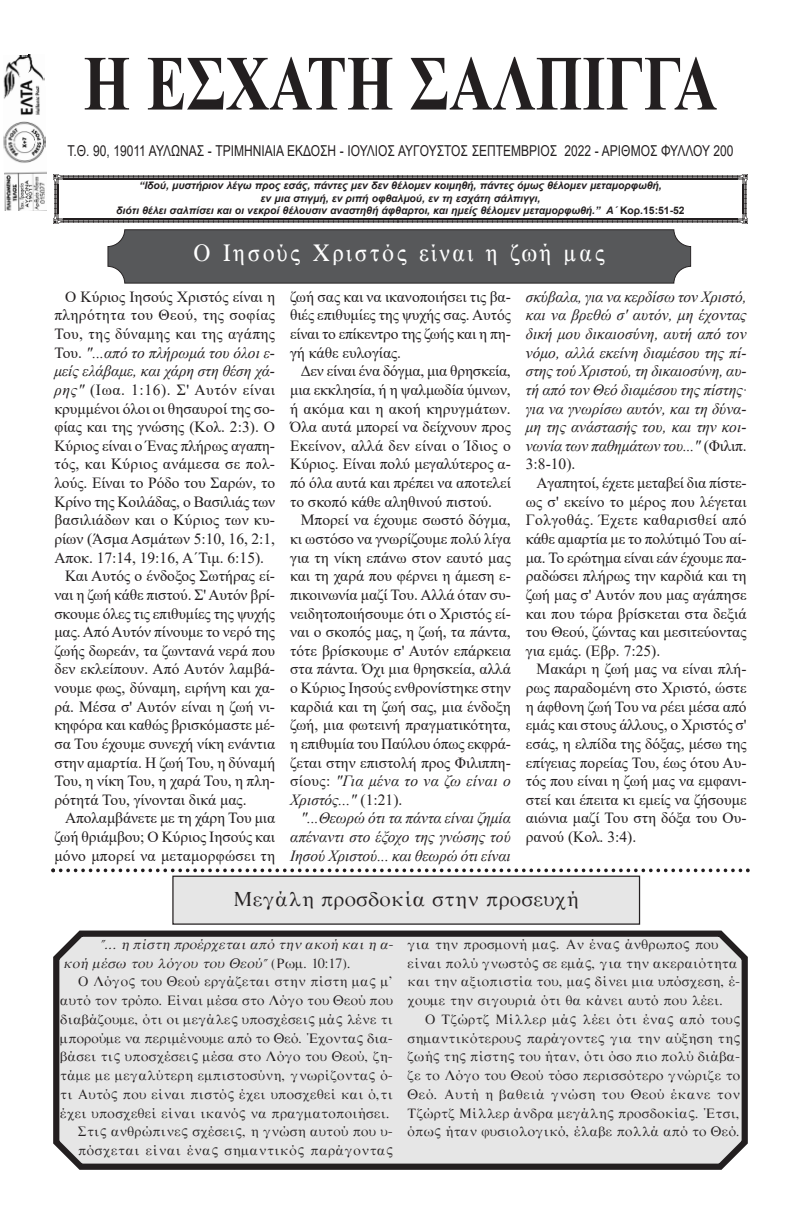
<style>
.page{position:relative;width:801px;height:1223px;background:#fff}
.page>*{position:absolute;margin:0;border:0;box-sizing:border-box;transform-origin:0 0}
.t1{font:700 78px "Times New Roman";color:#231f20;scale:.77 1}
.t2{font:24px "PA Serif";letter-spacing:.11em;color:#fff;scale:.83 1}
.t3{font:22.5px "PA Mouse";letter-spacing:.045em;color:#231f20}
.t4{font:15.5px/18.6px "Times New Roman";color:#231f20;text-align:justify}
.t5{font:italic 15.5px/18.6px "Times New Roman";color:#231f20;text-align:justify}
.t6{font:15.5px "Times New Roman";letter-spacing:.025em;color:#231f20}
.t7{font:15.5px "Times New Roman";letter-spacing:.04em;color:#231f20}
.t8{font:15.5px "Times New Roman";letter-spacing:.02em;color:#231f20}
.t9{font:15px/18.8px "PA Mouse";letter-spacing:.045em;color:#231f20;text-align:right}
.t10{font:15px "Arial";color:#231f20;scale:.8 1}
.t11{font:italic 15px/18.8px "PA Mouse";letter-spacing:.04em;color:#231f20}
.t12{font:italic 700 10.38px/12.5px "Arial";color:#231f20;text-align:center}
.s1{font-style:normal}
.s2{font-style:italic}
</style>
<div class="page">
<svg style="left:107px;top:229px;width:584px;height:54px;background:#5b5b5d"></svg>
<svg style="left:53px;top:174px;width:695px;height:49px"></svg>
<svg style="left:53px;top:930px;width:695px;height:239px;background:#dad9d9"></svg>
<div style="left:174px;top:876px;width:465px;height:47px;background:#e6e6e6"></div>
<div style="left:172px;top:875px;width:468px;height:49px;border:1px solid #231f20"></div>
<svg style="left:51px;top:868px;width:699px;height:4px"></svg>
<img style="left:3px;top:54px;width:44px;height:157px">
<h1 class="t1" style="left:83px;top:40px;width:825px">Η ΕΣΧΑΤΗ ΣΑΛΠΙΓΓΑ</h1>
<p class="t10" style="left:67px;top:142px;width:834px">Τ.Θ. 90, 19011 ΑΥΛΩΝΑΣ - ΤΡΙΜΗΝΙΑΙΑ ΕΚΔΟΣΗ - ΙΟΥΛΙΟΣ ΑΥΓΟΥΣΤΟΣ ΣΕΠΤΕΜΒΡΙΟΣ 2022 - ΑΡΙΘΜΟΣ ΦΥΛΛΟΥ 200</p>
<p class="t12" style="left:116px;top:179px;width:570px">“Ιδού, μυστήριον λέγω προς εσάς, πάντες μεν δεν θέλομεν κοιμηθή, πάντες όμως θέλομεν μεταμορφωθή,<br>εν μια στιγμή, εν ριπή οφθαλμού, εν τη εσχάτη σάλπιγγι,<br>διότι θέλει σαλπίσει και οι νεκροί θέλουσιν αναστηθή άφθαρτοι, και ημείς θέλομεν μεταμορφωθή.” Α΄ <span class="s1">Κορ.15:51-52</span></p>
<h2 class="t2" style="left:193px;top:239px;width:497px">O Ιησούς Χριστός είναι η ζωή μας</h2>
<p class="t4" style="left:65px;top:287px;width:212px">Ο Κύριος Ιησούς Χριστός είναι η</p>
<p class="t6" style="left:54px;top:306px;width:222px">πληρότητα του Θεού, της σοφίας</p>
<p class="t6" style="left:54px;top:325px;width:222px">Του, της δύναμης και της αγάπης</p>
<p class="t5" style="left:54px;top:343px;width:222px"><span class="s1">Του.</span> "...από το πλήρωμά του όλοι ε-</p>
<p class="t5" style="left:54px;top:362px;width:222px">μείς ελάβαμε, και χάρη στη θέση χά-</p>
<p class="t7" style="left:54px;top:381px;width:222px"><span class="s2">ρης"</span> (Ιωα. 1:16). Σ' Αυτόν είναι</p>
<p class="t4" style="left:54px;top:399px;width:222px">κρυμμένοι όλοι οι θησαυροί της σο-</p>
<p class="t4" style="left:54px;top:417px;width:222px">φίας και της γνώσης (Κολ. 2:3). O</p>
<p class="t4" style="left:54px;top:436px;width:222px">Κύριος είναι ο Ένας πλήρως αγαπη-</p>
<p class="t6" style="left:54px;top:455px;width:222px">τός, και Κύριος ανάμεσα σε πολ-</p>
<p class="t4" style="left:54px;top:473px;width:222px">λούς. Είναι το Ρόδο του Σαρών, το</p>
<p class="t4" style="left:54px;top:492px;width:222px">Κρίνο της Κοιλάδας, ο Βασιλιάς των</p>
<p class="t4" style="left:54px;top:511px;width:222px">βασιλιάδων και ο Κύριος των κυ-</p>
<p class="t4" style="left:54px;top:529px;width:222px">ρίων (Άσμα Ασμάτων 5:10, 16, 2:1,</p>
<p class="t4" style="left:54px;top:548px;width:211px">Αποκ. 17:14, 19:16, Α΄Τιμ. 6:15).</p>
<p class="t4" style="left:65px;top:566px;width:212px">Και Αυτός ο ένδοξος Σωτήρας εί-</p>
<p class="t4" style="left:54px;top:585px;width:222px">ναι η ζωή κάθε πιστού. Σ'Αυτόν βρί-</p>
<p class="t4" style="left:54px;top:604px;width:222px">σκουμε όλες τις επιθυμίες της ψυχής</p>
<p class="t4" style="left:54px;top:622px;width:222px">μας.ΑπόΑυτόν πίνουμε το νερό της</p>
<p class="t4" style="left:54px;top:641px;width:222px">ζωής δωρεάν, τα ζωντανά νερά που</p>
<p class="t4" style="left:54px;top:660px;width:222px">δεν εκλείπουν. Από Αυτόν λαμβά-</p>
<p class="t4" style="left:54px;top:678px;width:222px">νουμε φως, δύναμη, ειρήνη και χα-</p>
<p class="t4" style="left:54px;top:697px;width:222px">ρά. Μέσα σ' Αυτόν είναι η ζωή νι-</p>
<p class="t4" style="left:54px;top:715px;width:222px">κηφόρα και καθώς βρισκόμαστε μέ-</p>
<p class="t4" style="left:54px;top:734px;width:222px">σα Του έχουμε συνεχή νίκη ενάντια</p>
<p class="t4" style="left:54px;top:753px;width:222px">στην αμαρτία. Η ζωή Του, η δύναμή</p>
<p class="t4" style="left:54px;top:771px;width:222px">Του, η νίκη Του, η χαρά Του, η πλη-</p>
<p class="t4" style="left:54px;top:790px;width:194px">ρότητά Του, γίνονται δικά μας.</p>
<p class="t4" style="left:65px;top:809px;width:212px">Απολαμβάνετε με τη χάρη Του μια</p>
<p class="t4" style="left:54px;top:827px;width:222px">ζωή θριάμβου; Ο Κύριος Ιησούς και</p>
<p class="t8" style="left:54px;top:847px;width:222px">μόνο μπορεί να μεταμορφώσει τη</p>
<p class="t5" style="left:526px;top:287px;width:222px">σκύβαλα, για να κερδίσω τον Χριστό, και να βρεθώ σ' αυτόν, μη έχοντας δική μου δικαιοσύνη, αυτή από τον νόμο, αλλά εκείνη διαμέσου της πί&shy;στης τού Χριστού, τη δικαιοσύνη, αυ&shy;τή από τον Θεό διαμέσου της πίστης· για να γνωρίσω αυτόν, και τη δύνα&shy;μη της ανάστασής του, και την κοι&shy;νωνία των παθημάτων του..." <span class="s1">(Φιλιπ.<br>3:8-10).</span></p>
<p class="t4" style="left:526px;top:473px;width:222px;text-indent:11px">Aγαπητοί, έχετε μεταβεί δια πίστε&shy;ως σ' εκείνο το μέρος που λέγεται Γολγοθάς. Έχετε καθαρισθεί από κάθε αμαρτία με το πολύτιμό Του αί&shy;μα. Το ερώτημα είναι εάν έχουμε πα&shy;ραδώσει πλήρως την καρδιά και τη ζωή μας σ' Αυτόν που μας αγάπησε και που τώρα βρίσκεται στα δεξιά του Θεού, ζώντας και μεσιτεύοντας για εμάς. (Εβρ. 7:25).</p>
<p class="t4" style="left:526px;top:660px;width:222px;text-indent:11px">Μακάρι η ζωή μας να είναι πλή&shy;ρως παραδομένη στο Χριστό, ώστε η άφθονη ζωή Του να ρέει μέσα από εμάς και στους άλλους, ο Χριστός σ' εσάς, η ελπίδα της δόξας, μέσω της επίγειας πορείας Του, έως ότου Αυ&shy;τός που είναι η ζωή μας να εμφανι&shy;στεί και έπειτα κι εμείς να ζήσουμε αιώνια μαζί Του στη δόξα του Ου&shy;ρανού (Κολ. 3:4).</p>
<p class="t4" style="left:290px;top:287px;width:222px">ζωή σας και να ικανοποιήσει τις βα&shy;θιές επιθυμίες της ψυχής σας.Αυτός είναι το επίκεντρο της ζωής και η πη&shy;γή κάθε ευλογίας.</p>
<p class="t4" style="left:290px;top:362px;width:222px;text-indent:11px">Δεν είναι ένα δόγμα, μια θρησκεία, μια εκκλησία, ή η ψαλμωδία ύμνων, ή ακόμα και η ακοή κηρυγμάτων.<br>Όλα αυτά μπορεί να δείχνουν προς Εκείνον, αλλά δεν είναι ο Ίδιος ο Κύριος. Είναι πολύ μεγαλύτερος α&shy;πό όλα αυτά και πρέπει να αποτελεί το σκοπό κάθε αληθινού πιστού.</p>
<p class="t4" style="left:290px;top:511px;width:222px;text-indent:11px">Μπορεί να έχουμε σωστό δόγμα, κι ωστόσο να γνωρίζουμε πολύ λίγα για τη νίκη επάνω στον εαυτό μας και τη χαρά που φέρνει η άμεση ε&shy;πικοινωνία μαζί Του.Αλλά όταν συ&shy;νειδητοποιήσουμε ότι ο Χριστός εί&shy;ναι ο σκοπός μας, η ζωή, τα πάντα, τότε βρίσκουμε σ' Αυτόν επάρκεια στα πάντα. Όχι μια θρησκεία, αλλά ο Κύριος Ιησούς ενθρονίστηκε στην καρδιά και τη ζωή σας, μια ένδοξη ζωή, μια φωτεινή πραγματικότητα, η επιθυμία του Παύλου όπως εκφρά&shy;ζεται στην επιστολή προς Φιλιππη&shy;σίους: <span class="s2">"Για μένα το να ζω είναι ο Χριστός..."</span> (1:21).</p>
<p class="t5" style="left:290px;top:809px;width:222px;text-indent:11px">"...Θεωρώ ότι τα πάντα είναι ζημία απέναντι στο έξοχο της γνώσης τού Ιησού Χριστού... και θεωρώ ότι είναι</p>
<h3 class="t3" style="left:234px;top:885px;width:346px">Μεγάλη προσδοκία στην προσευχή</h3>
<p class="t11" style="left:64px;top:934px;width:333px;text-indent:36px">"... η πίστη προέρχεται από την ακοή και η α&shy;κοή μέσω του λόγου του Θεού" <span class="s1">(Ρωμ. 10:17).</span></p>
<p class="t9" style="left:61px;top:972px;width:334px">Ο Λόγος του Θεού εργάζεται στην πίστη μας μ' αυτό τον τρόπο. Είναι μέσα στο Λόγο του Θεού που διαβάζουμε, ότι οι μεγάλες υποσχέσεις μάς λένε τι μπορούμε να περιμένουμε από το Θεό. Έχοντας δια&shy;βάσει τις υποσχέσεις μέσα στο Λόγο του Θεού, ζη&shy;τάμε με μεγαλύτερη εμπιστοσύνη, γνωρίζοντας ό&shy;τι Αυτός που είναι πιστός έχει υποσχεθεί και ό,τι έχει υποσχεθεί είναι ικανός να πραγματοποιήσει.<br>Στις ανθρώπινες σχέσεις, η γνώση αυτού που υ&shy;πόσχεται είναι ένας σημαντικός παράγοντας</p>
<p class="t9" style="left:408px;top:934px;width:333px;text-align:left">για την προσμονή μας. Αν ένας άνθρωπος που είναι πολύ γνωστός σε εμάς, για την ακεραιότητα και την αξιοπιστία του, μας δίνει μια υπόσχεση, έ&shy;χουμε την σιγουριά ότι θα κάνει αυτό που λέει.</p>
<p class="t9" style="left:408px;top:1009px;width:334px;text-align:justify;text-indent:18px">Ο Τζώρτζ Μίλλερ μάς λέει ότι ένας από τους σημαντικότερους παράγοντες για την αύξηση της ζωής της πίστης του ήταν, ότι όσο πιο πολύ διάβα&shy;ζε το Λόγο του Θεού τόσο περισσότερο γνώριζε το Θεό. Αυτή η βαθειά γνώση του Θεού έκανε τον Τζώρτζ Μίλλερ άνδρα μεγάλης προσδοκίας. Έτσι, όπως ήταν φυσιολογικό, έλαβε πολλά από το Θεό.</p>
</div>
